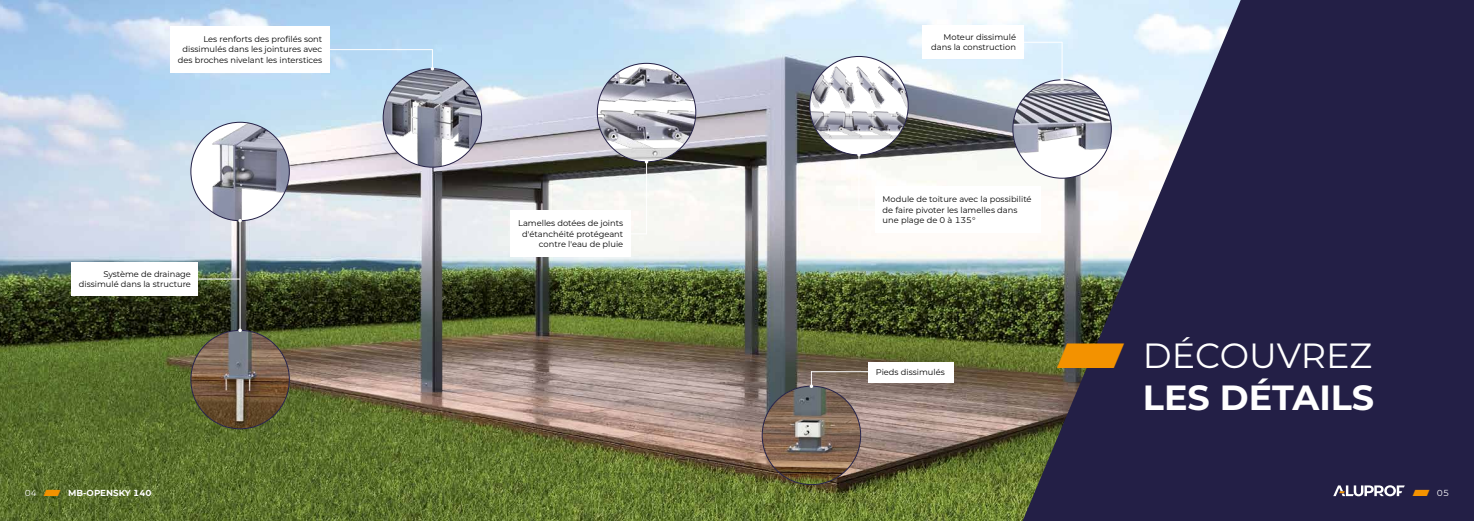
<style>
.page{position:relative;width:1474px;height:521px;background:#fff}
.page>*{position:absolute;margin:0;border:0;box-sizing:border-box;transform-origin:0 0}
.t1{font:700 35px/42px "Aluprof Sans";color:#fff;text-align:right}
.t2{font:700 8.75px "Aluprof Sans";color:#fff}
.t3{font:8.75px "Aluprof Sans";color:#fff}
.t4{font:8.31px/10.5px "Aluprof Sans";color:#000;text-align:right}
.s1{font-weight:400;color:#f39200}
.s2{font-weight:400}
.s3{color:#f39200}
.s4{font-weight:700;color:#f39200}
</style>
<div class="page">
<div style="left:1240px;top:0;width:233px;height:521px;background:#231f46"></div>
<img style="left:0;top:0;width:1240px;height:521px">
<div style="left:71px;top:262px;width:127px;height:34px;background:#fff"></div>
<div style="left:510px;top:211px;width:120px;height:46px;background:#fff"></div>
<div style="left:875px;top:187px;width:165px;height:46px;background:#fff"></div>
<div style="left:170px;top:26px;width:160px;height:47px;background:#fff"></div>
<div style="left:921px;top:26px;width:102px;height:33px;background:#fff"></div>
<div style="left:868px;top:362px;width:85px;height:20px;background:#fff"></div>
<img style="left:762px;top:386px;width:98px;height:99px;border-radius:49px">
<img style="left:191px;top:122px;width:98px;height:99px;border-radius:49px">
<img style="left:191px;top:330px;width:98px;height:99px;border-radius:49px">
<img style="left:809px;top:56px;width:99px;height:99px;border-radius:49px">
<img style="left:597px;top:63px;width:98px;height:99px;border-radius:49px">
<img style="left:1012px;top:80px;width:99px;height:98px;border-radius:49px">
<img style="left:383px;top:69px;width:98px;height:98px;border-radius:49px">
<hr style="left:198px;top:279px;width:42px;height:1px;background:#fff">
<hr style="left:329px;top:49px;width:104px;height:1px;background:#fff">
<hr style="left:1022px;top:42px;width:40px;height:1px;background:#fff">
<hr style="left:811px;top:371px;width:58px;height:1px;background:#fff">
<svg style="left:630px;top:233px;width:16px;height:1px"></svg>
<svg style="left:859px;top:210px;width:16px;height:1px"></svg>
<hr style="left:240px;top:221px;width:1px;height:109px;background:#fff">
<svg style="left:238px;top:328px;width:4px;height:4px"></svg>
<svg style="left:430px;top:50px;width:4px;height:20px"></svg>
<hr style="left:1061px;top:42px;width:1px;height:38px;background:#fff">
<svg style="left:809px;top:371px;width:4px;height:17px"></svg>
<hr style="left:646px;top:162px;width:1px;height:72px;background:#fff">
<hr style="left:858px;top:155px;width:1px;height:55px;background:#fff">
<svg style="left:1333px;top:485px;width:71px;height:11px"></svg>
<p class="t4" style="left:178px;top:33px;width:146px">Les renforts des profilés sont dissimulés dans les jointures avec des broches nivelant les interstices</p>
<p class="t4" style="left:931px;top:31px;width:86px">Moteur dissimulé dans la construction</p>
<p class="t4" style="left:79px;top:268px;width:114px">Système de drainage dissimulé dans la structure</p>
<p class="t4" style="left:518px;top:218px;width:107px">Lamelles dotées de joints d'étanchéité protégeant contre l'eau de pluie</p>
<p class="t4" style="left:882px;top:194px;width:150px;text-align:left">Module de toiture avec la possibilité de faire pivoter les lamelles dans une plage de 0 à 135°</p>
<p class="t4" style="left:875px;top:366px;width:71px">Pieds dissimulés</p>
<h1 class="t1" style="left:1057px;top:333px;width:319px"><span class="s1">⸠</span> <span class="s2">DÉCOUVREZ<br></span>LES DÉTAILS</h1>
<p class="t2" style="left:25px;top:487px;width:128px"><span class="s2">04</span> <span class="s3">⸠</span> MB-OPENSKY 140</p>
<p class="t3" style="left:1412px;top:487px;width:38px"><span class="s4">⸠</span> 05</p>
</div>
